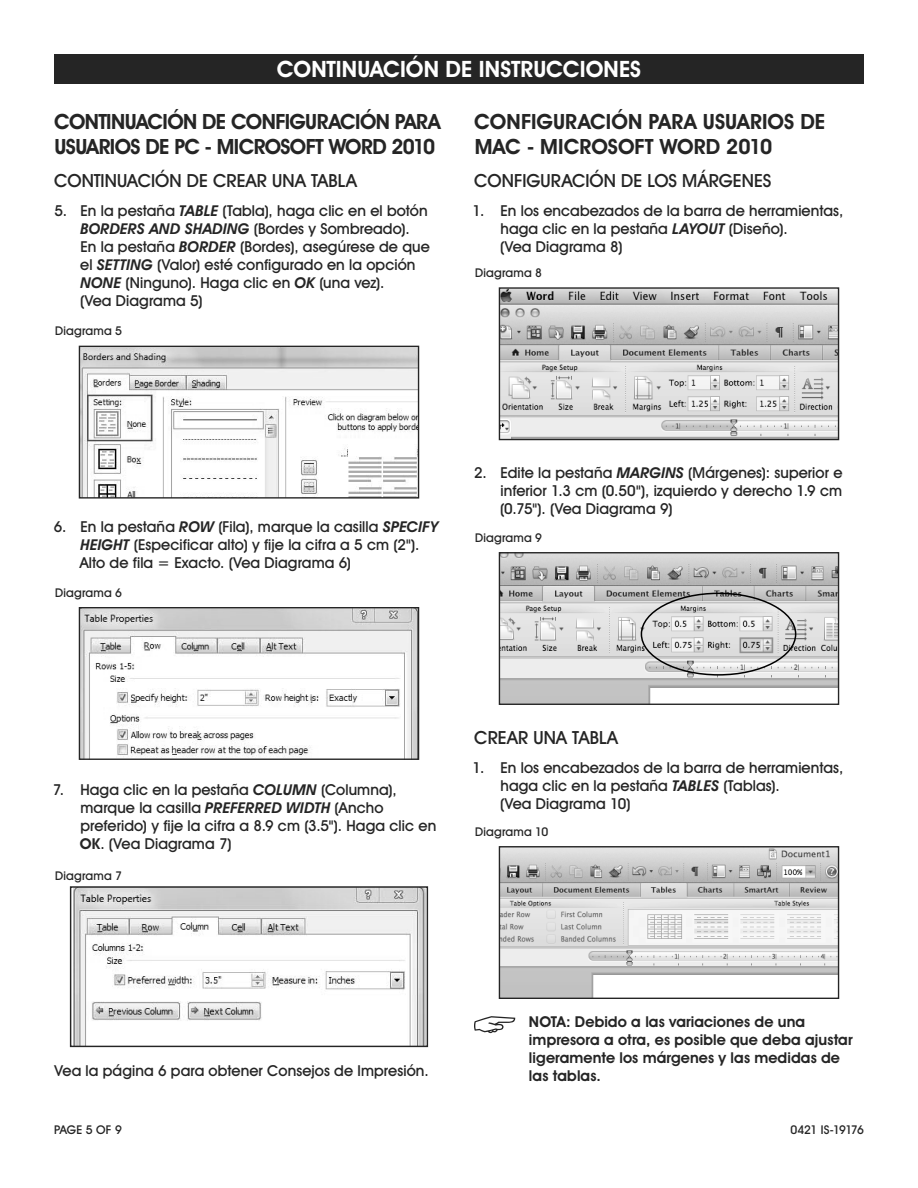
<style>
.page{position:relative;width:918px;height:1188px;background:#fff}
.page>*{position:absolute;margin:0;border:0;box-sizing:border-box;transform-origin:0 0}
.t1{font:700 22.5px "Uline Two Knine";color:#fff}
.t2{font:700 21px/25.2px "Uline Two Knine";letter-spacing:-.02em;color:#252525}
.t3{font:700 21px/25.2px "Uline Two Knine";letter-spacing:.005em;color:#252525}
.t4{font:18px "Uline Two Knine";letter-spacing:.005em;color:#252525}
.t5{font:15px/18px "Uline Two Knine";letter-spacing:.005em;color:#252525}
.t6{font:700 15px/18px "Uline Two Knine";letter-spacing:.005em;color:#252525}
.t7{font:12px "Uline Two Knine";letter-spacing:.015em;color:#252525}
.t8{font:12px "Uline Two Knine";letter-spacing:-.05em;color:#252525}
.s1{font-style:italic}
.s2{font-weight:700}
</style>
<div class="page">
<svg style="left:474px;top:1016px;width:41px;height:17px"></svg>
<div style="left:54px;top:54px;width:810px;height:30px;background:#252525"></div>
<img style="left:81px;top:348px;width:336px;height:149px">
<div style="left:79px;top:346px;width:340px;height:153px;border:1px solid #252525"></div>
<img style="left:501px;top:289px;width:336px;height:149px">
<div style="left:499px;top:287px;width:340px;height:153px;border:1px solid #252525"></div>
<img style="left:501px;top:554px;width:336px;height:149px">
<div style="left:641px;top:593px;width:155px;height:83px;border:2px solid #000;border-radius:50%"></div>
<div style="left:499px;top:552px;width:340px;height:153px;border:1px solid #252525"></div>
<img style="left:501px;top:848px;width:336px;height:149px">
<div style="left:499px;top:846px;width:340px;height:153px;border:1px solid #252525"></div>
<img style="left:81px;top:609px;width:336px;height:149px">
<div style="left:79px;top:607px;width:340px;height:153px;border:1px solid #252525"></div>
<img style="left:73px;top:888px;width:352px;height:157px">
<div style="left:70px;top:886px;width:358px;height:161px;border:1px solid #252525"></div>
<h1 class="t1" style="left:277px;top:56px;width:366px">CONTINUACIÓN DE INSTRUCCIONES</h1>
<h2 class="t2" style="left:54px;top:109px;width:388px">CONTINUACIÓN DE CONFIGURACIÓN PARA<br>USUARIOS DE PC - MICROSOFT WORD 2010</h2>
<p class="t4" style="left:54px;top:169px;width:304px">CONTINUACIÓN DE CREAR UNA TABLA</p>
<p class="t5" style="left:80px;top:201px;width:351px;text-indent:-26px">5. En la pestaña <span class="s1">TABLE</span> (Tabla), haga clic en el botón <span class="s1">BORDERS AND SHADING</span> (Bordes y Sombreado).<br>En la pestaña <span class="s1">BORDER</span> (Bordes), asegúrese de que el <span class="s1">SETTING</span> (Valor) esté configurado en la opción <span class="s1">NONE</span> (Ninguno). Haga clic en <span class="s1">OK</span> (una vez).<br>(Vea Diagrama 5)</p>
<p class="t7" style="left:55px;top:324px;width:68px">Diagrama 5</p>
<h2 class="t3" style="left:474px;top:109px;width:353px">CONFIGURACIÓN PARA USUARIOS DE<br>MAC - MICROSOFT WORD 2010</h2>
<p class="t4" style="left:474px;top:169px;width:299px">CONFIGURACIÓN DE LOS MÁRGENES</p>
<p class="t5" style="left:500px;top:201px;width:345px;text-indent:-27px">1. En los encabezados de la barra de herramientas, haga clic en la pestaña <span class="s1">LAYOUT</span> (Diseño).<br>(Vea Diagrama 8)</p>
<p class="t7" style="left:475px;top:265px;width:68px">Diagrama 8</p>
<p class="t5" style="left:80px;top:518px;width:360px;text-indent:-26px">6. En la pestaña <span class="s1">ROW</span> (Fila), marque la casilla <span class="s1">SPECIFY<br>HEIGHT</span> (Especificar alto) y fije la cifra a 5 cm (2<span class="s2">"</span>).<br>Alto de fila = Exacto. (Vea Diagrama 6)</p>
<p class="t7" style="left:55px;top:585px;width:68px">Diagrama 6</p>
<p class="t5" style="left:500px;top:464px;width:344px;text-align:justify;text-indent:-26px">2. Edite la pestaña <span class="s1">MARGINS</span> (Márgenes): superior e inferior 1.3 cm (0.50<span class="s2">"</span>), izquierdo y derecho 1.9 cm (0.75<span class="s2">"</span>). (Vea Diagrama 9)</p>
<p class="t7" style="left:475px;top:530px;width:68px">Diagrama 9</p>
<p class="t5" style="left:80px;top:781px;width:358px;text-indent:-27px">7. Haga clic en la pestaña <span class="s1">COLUMN</span> (Columna), marque la casilla <span class="s1">PREFERRED WIDTH</span> (Ancho preferido) y fije la cifra a 8.9 cm (3.5<span class="s2">"</span>). Haga clic en <span class="s2">OK</span>. (Vea Diagrama 7)</p>
<p class="t7" style="left:55px;top:868px;width:68px">Diagrama 7</p>
<p class="t4" style="left:474px;top:726px;width:145px">CREAR UNA TABLA</p>
<p class="t5" style="left:500px;top:758px;width:345px;text-indent:-27px">1. En los encabezados de la barra de herramientas, haga clic en la pestaña <span class="s1">TABLES</span> (Tablas).<br>(Vea Diagrama 10)</p>
<p class="t7" style="left:475px;top:824px;width:75px">Diagrama 10</p>
<p class="t5" style="left:55px;top:1061px;width:376px">Vea la página 6 para obtener Consejos de Impresión.</p>
<p class="t6" style="left:529px;top:1012px;width:325px">NOTA: Debido a las variaciones de una impresora a otra, es posible que deba ajustar ligeramente los márgenes y las medidas de las tablas.</p>
<p class="t7" style="left:54px;top:1122px;width:69px">PAGE 5 OF 9</p>
<p class="t8" style="left:791px;top:1122px;width:75px">0421 IS-19176</p>
</div>
